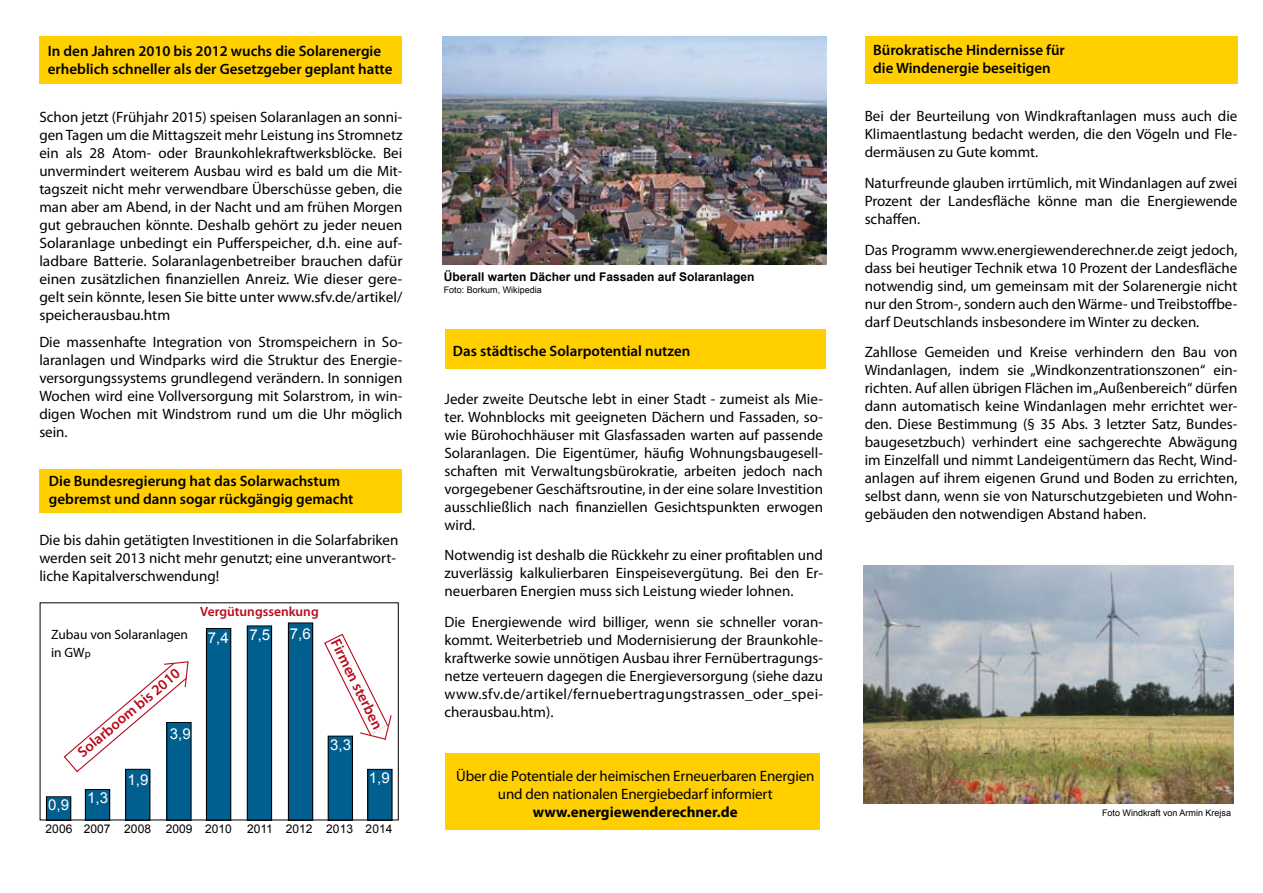
<style>
.page{position:relative;width:1263px;height:893px;background:#fff}
.page>*{position:absolute;margin:0;border:0;box-sizing:border-box;transform-origin:0 0}
.t1{font:15px/18px "Myriad Pro";color:#000;text-align:justify}
.t2{font:600 15px/18px "Myriad Pro";color:#000}
.t3{font:600 15px "Myriad Pro";color:#b70c1c}
.t4{font:15px "Arial";color:#fff}
.t5{font:700 15px "Myriad Pro";color:#000}
.t6{font:13.5px/18px "Myriad Pro";color:#000}
.t7{font:600 13.5px "Myriad Pro";color:#b70c1c}
.t8{font:700 12px "Arial";color:#000}
.t9{font:12px "Arial";color:#000}
.t10{font:9px "Arial";color:#000}
.s1{font-size:10.5px}
</style>
<div class="page">
<div style="left:446px;top:330px;width:380px;height:39px;background:#ffcf00"></div>
<div style="left:39px;top:36px;width:363px;height:48px;background:#ffcf00"></div>
<div style="left:865px;top:36px;width:372px;height:48px;background:#ffcf00"></div>
<div style="left:39px;top:469px;width:363px;height:44px;background:#ffcf00"></div>
<img style="left:442px;top:36px;width:384px;height:229px">
<img style="left:863px;top:565px;width:371px;height:238px">
<div style="left:368px;top:769px;width:24px;height:52px;background:#005f8f"></div>
<div style="left:368px;top:769px;width:24px;height:52px;border:1px solid #000"></div>
<div style="left:247px;top:626px;width:25px;height:194px;background:#005f8f"></div>
<div style="left:247px;top:626px;width:25px;height:195px;border:1px solid #000"></div>
<div style="left:46px;top:797px;width:25px;height:23px;background:#005f8f"></div>
<div style="left:46px;top:796px;width:25px;height:25px;border:1px solid #000"></div>
<div style="left:85px;top:789px;width:25px;height:31px;background:#005f8f"></div>
<div style="left:85px;top:789px;width:25px;height:32px;border:1px solid #000"></div>
<div style="left:126px;top:769px;width:24px;height:51px;background:#005f8f"></div>
<div style="left:125px;top:769px;width:25px;height:52px;border:1px solid #000"></div>
<div style="left:167px;top:722px;width:24px;height:98px;background:#005f8f"></div>
<div style="left:206px;top:628px;width:25px;height:193px;background:#005f8f"></div>
<div style="left:206px;top:628px;width:25px;height:193px;border:1px solid #000"></div>
<div style="left:288px;top:623px;width:25px;height:197px;background:#005f8f"></div>
<div style="left:288px;top:623px;width:25px;height:198px;border:1px solid #000"></div>
<div style="left:328px;top:736px;width:24px;height:85px;background:#005f8f"></div>
<div style="left:328px;top:736px;width:25px;height:85px;border:1px solid #000"></div>
<svg style="left:63px;top:661px;width:127px;height:112px"></svg>
<svg style="left:324px;top:633px;width:68px;height:108px"></svg>
<div style="left:445px;top:753px;width:375px;height:76px;background:#ffcf00"></div>
<p class="t2" style="left:48px;top:42px;width:346px">In den Jahren 2010 bis 2012 wuchs die Solarenergie erheblich schneller als der Gesetzgeber geplant hatte</p>
<p class="t1" style="left:39px;top:108px;width:365px">Schon jetzt (Frühjahr 2015) speisen Solaranlagen an sonni&shy;gen Tagen um die Mittagszeit mehr Leistung ins Stromnetz ein als 28 Atom- oder Braunkohlekraftwerksblöcke. Bei unvermindert weiterem Ausbau wird es bald um die Mit&shy;tagszeit nicht mehr verwendbare Überschüsse geben, die man aber am Abend, in der Nacht und am frühen Morgen gut gebrauchen könnte. Deshalb gehört zu jeder neuen Solaranlage unbedingt ein Pufferspeicher, d.h. eine auf&shy;ladbare Batterie. Solaranlagenbetreiber brauchen dafür einen zusätzlichen finanziellen Anreiz. Wie dieser gere&shy;gelt sein könnte, lesen Sie bitte unter www.sfv.de/artikel/ speicherausbau.htm</p>
<p class="t1" style="left:39px;top:332px;width:365px">Die massenhafte Integration von Stromspeichern in So&shy;laranlagen und Windparks wird die Struktur des Energie&shy;versorgungssystems grundlegend verändern. In sonnigen Wochen wird eine Vollversorgung mit Solarstrom, in win&shy;digen Wochen mit Windstrom rund um die Uhr möglich sein.</p>
<p class="t2" style="left:453px;top:341px;width:239px">Das städtische Solarpotential nutzen</p>
<p class="t8" style="left:444px;top:268px;width:312px">Überall warten Dächer und Fassaden auf Solaranlagen</p>
<p class="t10" style="left:444px;top:284px;width:100px">Foto: Borkum, Wikipedia</p>
<p class="t1" style="left:444px;top:389px;width:380px">Jeder zweite Deutsche lebt in einer Stadt - zumeist als Mie&shy;ter. Wohnblocks mit geeigneten Dächern und Fassaden, so&shy;wie Bürohochhäuser mit Glasfassaden warten auf passende Solaranlagen. Die Eigentümer, häufig Wohnungsbaugesell&shy;schaften mit Verwaltungsbürokratie, arbeiten jedoch nach vorgegebener Geschäftsroutine, in der eine solare Investition ausschließlich nach finanziellen Gesichtspunkten erwogen wird.</p>
<p class="t1" style="left:444px;top:546px;width:380px">Notwendig ist deshalb die Rückkehr zu einer profitablen und zuverlässig kalkulierbaren Einspeisevergütung. Bei den Er&shy;neuerbaren Energien muss sich Leistung wieder lohnen.</p>
<p class="t1" style="left:444px;top:613px;width:380px">Die Energiewende wird billiger, wenn sie schneller voran&shy;kommt. Weiterbetrieb und Modernisierung der Braunkohle&shy;kraftwerke sowie unnötigen Ausbau ihrer Fernübertragungs&shy;netze verteuern dagegen die Energieversorgung (siehe dazu www.sfv.de/artikel/fernuebertragungstrassen_oder_spei&shy;cherausbau.htm).</p>
<p class="t2" style="left:49px;top:472px;width:306px">Die Bundesregierung hat das Solarwachstum gebremst und dann sogar rückgängig gemacht</p>
<p class="t1" style="left:39px;top:531px;width:361px;text-align:left">Die bis dahin getätigten Investitionen in die Solarfabriken werden seit 2013 nicht mehr genutzt; eine unverantwort&shy;liche Kapitalverschwendung!</p>
<p class="t7" style="left:200px;top:603px;width:120px">Vergütungssenkung</p>
<p class="t4" style="left:208px;top:628px;width:22px">7,4</p>
<p class="t4" style="left:249px;top:625px;width:22px">7,5</p>
<p class="t4" style="left:290px;top:624px;width:22px">7,6</p>
<p class="t6" style="left:51px;top:625px;width:139px">Zubau von Solaranlagen in GW<span class="s1">p</span></p>
<p class="t3" style="left:343px;top:636px;width:100px;rotate:63deg">Firmen sterben</p>
<p class="t3" style="left:73px;top:747px;width:130px;rotate:-40deg">Solarboom bis 2010</p>
<p class="t4" style="left:170px;top:724px;width:22px">3,9</p>
<p class="t4" style="left:330px;top:735px;width:22px">3,3</p>
<p class="t4" style="left:48px;top:795px;width:22px">0,9</p>
<p class="t9" style="left:46px;top:821px;width:28px">2006</p>
<p class="t4" style="left:87px;top:788px;width:22px">1,3</p>
<p class="t4" style="left:128px;top:770px;width:22px">1,9</p>
<p class="t4" style="left:369px;top:768px;width:22px">1,9</p>
<p class="t9" style="left:84px;top:821px;width:149px">2007 2008 2009 2010</p>
<p class="t9" style="left:247px;top:821px;width:147px">2011 2012 2013 2014</p>
<p class="t1" style="left:456px;top:767px;width:360px;text-align:center">Über die Potentiale der heimischen Erneuerbaren Energien und den nationalen Energiebedarf informiert</p>
<p class="t5" style="left:533px;top:802px;width:206px">www.energiewenderechner.de</p>
<p class="t2" style="left:873px;top:41px;width:193px">Bürokratische Hindernisse für die Windenergie beseitigen</p>
<p class="t1" style="left:865px;top:107px;width:374px">Bei der Beurteilung von Windkraftanlagen muss auch die Klimaentlastung bedacht werden, die den Vögeln und Fle&shy;dermäusen zu Gute kommt.</p>
<p class="t1" style="left:865px;top:174px;width:374px">Naturfreunde glauben irrtümlich, mit Windanlagen auf zwei Prozent der Landesfläche könne man die Energiewende schaffen.</p>
<p class="t1" style="left:865px;top:240px;width:374px">Das Programm www.energiewenderechner.de zeigt jedoch, dass bei heutiger Technik etwa 10 Prozent der Landesfläche notwendig sind, um gemeinsam mit der Solarenergie nicht nur den Strom-, sondern auch den Wärme- und Treibstoffbe&shy;darf Deutschlands insbesondere im Winter zu decken.</p>
<p class="t1" style="left:865px;top:343px;width:374px">Zahllose Gemeiden und Kreise verhindern den Bau von Windanlagen, indem sie „Windkonzentrationszonen“ ein&shy;richten. Auf allen übrigen Flächen im „Außenbereich“ dürfen dann automatisch keine Windanlagen mehr errichtet wer&shy;den. Diese Bestimmung (§ 35 Abs. 3 letzter Satz, Bundes&shy;baugesetzbuch) verhindert eine sachgerechte Abwägung im Einzelfall und nimmt Landeigentümern das Recht, Wind&shy;anlagen auf ihrem eigenen Grund und Boden zu errichten, selbst dann, wenn sie von Naturschutzgebieten und Wohn&shy;gebäuden den notwendigen Abstand haben.</p>
<p class="t10" style="left:1102px;top:807px;width:131px">Foto Windkraft von Armin Krejsa</p>
</div>
